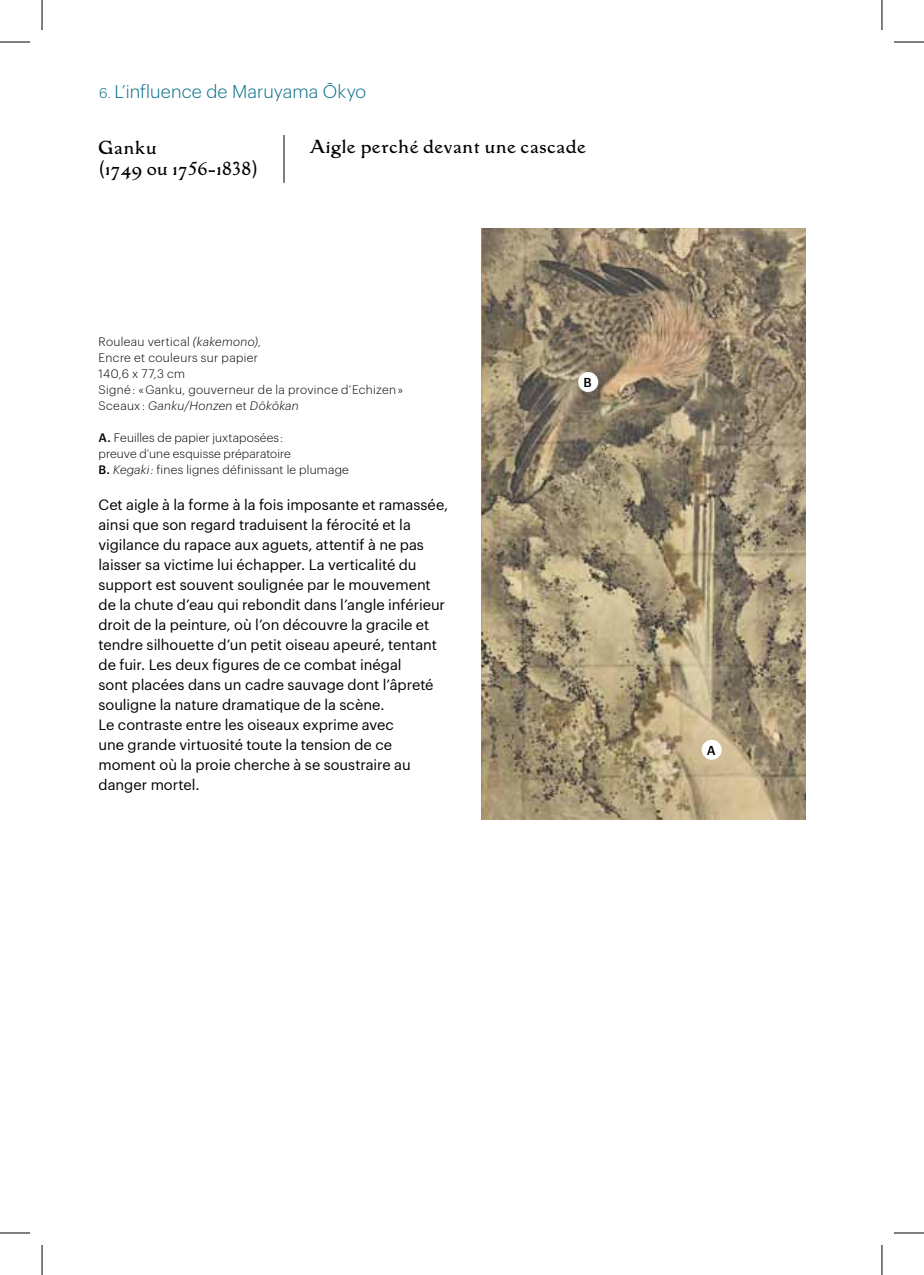
<style>
.page{position:relative;width:924px;height:1275px;background:#fff}
.page>*{position:absolute;margin:0;border:0;box-sizing:border-box;transform-origin:0 0}
.t1{font:300 18px "Graphik";letter-spacing:.01em;color:#006b85}
.t2{font:16px/21px "Grasset";letter-spacing:.01em;color:#000}
.t3{font:14.6px/20px "Graphik";letter-spacing:-.005em;color:#000}
.t4{font:500 12.6px "Graphik";color:#000}
.t5{font:300 12px/16px "Graphik";letter-spacing:.02em;color:#000}
.s1{font-size:14px}
.s2{font-style:italic}
.s3{font-weight:500}
</style>
<div class="page">
<img style="left:481px;top:229px;width:324px;height:590px">
<hr style="left:283px;top:135px;width:1px;height:48px;background:#000">
<div style="left:701px;top:740px;width:20px;height:20px;background:#fff;border-radius:50%"></div>
<div style="left:578px;top:372px;width:20px;height:20px;background:#fff;border-radius:50%"></div>
<hr style="left:0;top:42px;width:30px;height:1px;background:#000">
<hr style="left:893px;top:42px;width:30px;height:1px;background:#000">
<hr style="left:0;top:1232px;width:30px;height:1px;background:#000">
<hr style="left:893px;top:1232px;width:30px;height:1px;background:#000">
<hr style="left:42px;top:0;width:1px;height:30px;background:#000">
<hr style="left:42px;top:1245px;width:1px;height:30px;background:#000">
<hr style="left:881px;top:0;width:1px;height:30px;background:#000">
<hr style="left:881px;top:1245px;width:1px;height:30px;background:#000">
<p class="t1" style="left:99px;top:78px;width:268px"><span class="s1">6.</span> L’influence de Maruyama Ōkyo</p>
<p class="t2" style="left:310px;top:137px;width:277px">Aigle perché devant une cascade</p>
<p class="t2" style="left:98px;top:137px;width:161px">Ganku<br>(1749 ou 1756-1838)</p>
<p class="t5" style="left:98px;top:333px;width:306px">Rouleau vertical <span class="s2">(kakemono),<br></span>Encre et couleurs sur papier<br>140,6 x 77,3 cm<br>Signé : « Ganku, gouverneur de la province d’Echizen »<br>Sceaux : <span class="s2">Ganku/Honzen</span> et <span class="s2">Dōkōkan</span></p>
<p class="t5" style="left:98px;top:429px;width:252px"><span class="s3">A.</span> Feuilles de papier juxtaposées :<br>preuve d’une esquisse préparatoire<br><span class="s3">B.</span> <span class="s2">Kegaki :</span> fines lignes définissant le plumage</p>
<p class="t3" style="left:98px;top:493px;width:351px">Cet aigle à la forme à la fois imposante et ramassée, ainsi que son regard traduisent la férocité et la vigilance du rapace aux aguets, attentif à ne pas laisser sa victime lui échapper. La verticalité du support est souvent soulignée par le mouvement de la chute d’eau qui rebondit dans l’angle inférieur droit de la peinture, où l’on découvre la gracile et tendre silhouette d’un petit oiseau apeuré, tentant de fuir. Les deux figures de ce combat inégal<br>sont placées dans un cadre sauvage dont l’âpreté souligne la nature dramatique de la scène.<br>Le contraste entre les oiseaux exprime avec<br>une grande virtuosité toute la tension de ce moment où la proie cherche à se soustraire au danger mortel.</p>
<p class="t4" style="left:583px;top:373px;width:10px">B</p>
<p class="t4" style="left:706px;top:741px;width:10px">A</p>
</div>
